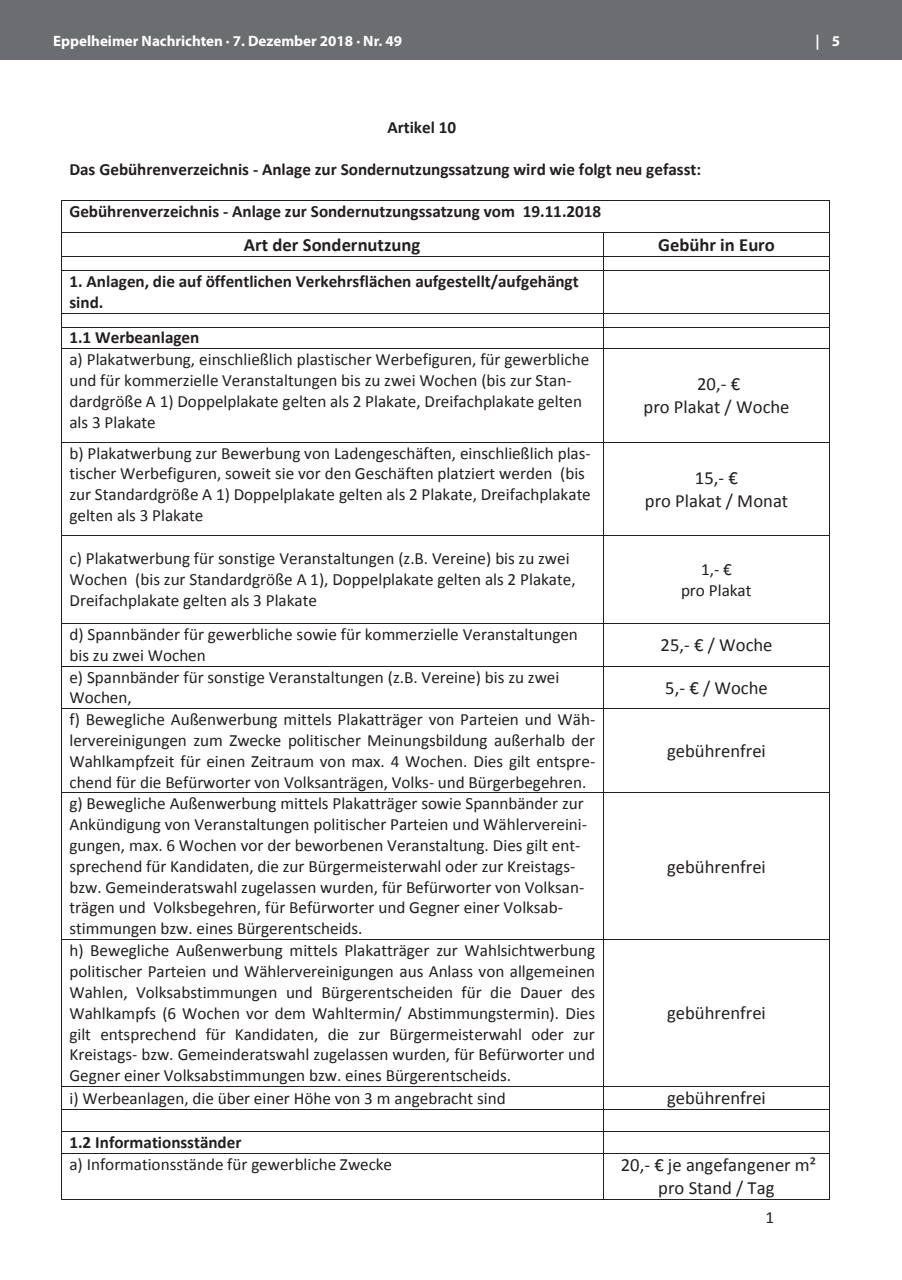
<style>
.page{position:relative;width:902px;height:1280px;background:#fff}
.page>*{position:absolute;margin:0;border:0;box-sizing:border-box;transform-origin:0 0}
.t1{font:18.6px/22.8px "Calibri";color:#231f20;text-align:center}
.t2{font:700 18.6px "Calibri";color:#231f20}
.t3{font:17.1px/20.9px "Calibri";color:#231f20}
.t4{font:700 17.1px/20.9px "Calibri";letter-spacing:-.005em;color:#231f20}
.t5{font:700 15px "Myriad Pro";color:#fff}
</style>
<div class="page">
<div style="left:0;top:0;width:901px;height:60px;background:#6c6d70"></div>
<hr style="left:61px;top:200px;width:767px;height:1px;background:#231f20">
<hr style="left:61px;top:201px;width:1px;height:32px;background:#231f20">
<hr style="left:828px;top:201px;width:1px;height:32px;background:#231f20">
<hr style="left:61px;top:233px;width:542px;height:1px;background:#231f20">
<hr style="left:603px;top:233px;width:225px;height:1px;background:#231f20">
<hr style="left:61px;top:256px;width:542px;height:1px;background:#231f20">
<hr style="left:603px;top:256px;width:225px;height:1px;background:#231f20">
<svg style="left:61px;top:234px;width:1px;height:36px"></svg>
<hr style="left:61px;top:270px;width:542px;height:1px;background:#231f20">
<svg style="left:603px;top:234px;width:1px;height:36px"></svg>
<hr style="left:603px;top:270px;width:225px;height:1px;background:#231f20">
<hr style="left:61px;top:271px;width:1px;height:42px;background:#231f20">
<hr style="left:603px;top:271px;width:1px;height:42px;background:#231f20">
<hr style="left:828px;top:271px;width:1px;height:42px;background:#231f20">
<hr style="left:61px;top:313px;width:542px;height:1px;background:#231f20">
<hr style="left:603px;top:313px;width:225px;height:1px;background:#231f20">
<hr style="left:61px;top:327px;width:542px;height:1px;background:#231f20">
<hr style="left:603px;top:327px;width:225px;height:1px;background:#231f20">
<svg style="left:61px;top:314px;width:1px;height:34px"></svg>
<hr style="left:61px;top:348px;width:542px;height:1px;background:#231f20">
<svg style="left:603px;top:314px;width:1px;height:34px"></svg>
<hr style="left:603px;top:348px;width:225px;height:1px;background:#231f20">
<hr style="left:61px;top:349px;width:1px;height:93px;background:#231f20">
<hr style="left:603px;top:349px;width:1px;height:93px;background:#231f20">
<hr style="left:828px;top:349px;width:1px;height:93px;background:#231f20">
<hr style="left:61px;top:442px;width:542px;height:1px;background:#231f20">
<hr style="left:603px;top:442px;width:225px;height:1px;background:#231f20">
<hr style="left:61px;top:443px;width:1px;height:92px;background:#231f20">
<hr style="left:603px;top:443px;width:1px;height:92px;background:#231f20">
<hr style="left:828px;top:443px;width:1px;height:92px;background:#231f20">
<hr style="left:61px;top:535px;width:542px;height:1px;background:#231f20">
<hr style="left:603px;top:535px;width:225px;height:1px;background:#231f20">
<hr style="left:61px;top:536px;width:1px;height:87px;background:#231f20">
<hr style="left:603px;top:536px;width:1px;height:87px;background:#231f20">
<hr style="left:828px;top:536px;width:1px;height:87px;background:#231f20">
<hr style="left:61px;top:623px;width:542px;height:1px;background:#231f20">
<hr style="left:603px;top:623px;width:225px;height:1px;background:#231f20">
<hr style="left:61px;top:624px;width:1px;height:42px;background:#231f20">
<hr style="left:603px;top:624px;width:1px;height:42px;background:#231f20">
<hr style="left:828px;top:624px;width:1px;height:42px;background:#231f20">
<hr style="left:61px;top:666px;width:542px;height:1px;background:#231f20">
<hr style="left:603px;top:666px;width:225px;height:1px;background:#231f20">
<hr style="left:61px;top:666px;width:1px;height:42px;background:#231f20">
<hr style="left:603px;top:666px;width:1px;height:42px;background:#231f20">
<hr style="left:828px;top:666px;width:1px;height:42px;background:#231f20">
<hr style="left:61px;top:708px;width:542px;height:1px;background:#231f20">
<hr style="left:603px;top:708px;width:225px;height:1px;background:#231f20">
<hr style="left:61px;top:709px;width:1px;height:83px;background:#231f20">
<hr style="left:603px;top:709px;width:1px;height:83px;background:#231f20">
<hr style="left:828px;top:709px;width:1px;height:83px;background:#231f20">
<hr style="left:61px;top:792px;width:542px;height:1px;background:#231f20">
<hr style="left:603px;top:792px;width:225px;height:1px;background:#231f20">
<hr style="left:61px;top:793px;width:1px;height:146px;background:#231f20">
<hr style="left:603px;top:793px;width:1px;height:146px;background:#231f20">
<hr style="left:828px;top:793px;width:1px;height:146px;background:#231f20">
<hr style="left:61px;top:939px;width:542px;height:1px;background:#231f20">
<hr style="left:603px;top:939px;width:225px;height:1px;background:#231f20">
<hr style="left:61px;top:940px;width:1px;height:146px;background:#231f20">
<hr style="left:603px;top:940px;width:1px;height:146px;background:#231f20">
<hr style="left:828px;top:940px;width:1px;height:146px;background:#231f20">
<hr style="left:61px;top:1086px;width:542px;height:1px;background:#231f20">
<hr style="left:603px;top:1086px;width:225px;height:1px;background:#231f20">
<hr style="left:61px;top:1109px;width:542px;height:1px;background:#231f20">
<hr style="left:603px;top:1109px;width:225px;height:1px;background:#231f20">
<hr style="left:61px;top:1131px;width:542px;height:1px;background:#231f20">
<hr style="left:603px;top:1131px;width:225px;height:1px;background:#231f20">
<svg style="left:61px;top:1087px;width:1px;height:66px"></svg>
<hr style="left:61px;top:1153px;width:542px;height:1px;background:#231f20">
<svg style="left:603px;top:1087px;width:1px;height:66px"></svg>
<hr style="left:603px;top:1153px;width:225px;height:1px;background:#231f20">
<hr style="left:61px;top:1153px;width:1px;height:46px;background:#231f20">
<hr style="left:61px;top:1199px;width:542px;height:1px;background:#231f20">
<hr style="left:603px;top:1153px;width:1px;height:46px;background:#231f20">
<hr style="left:603px;top:1199px;width:225px;height:1px;background:#231f20">
<hr style="left:828px;top:1153px;width:1px;height:46px;background:#231f20">
<p class="t5" style="left:53px;top:31px;width:350px">Eppelheimer Nachrichten · 7. Dezember 2018 · Nr. 49</p>
<p class="t5" style="left:815px;top:31px;width:26px">| 5</p>
<p class="t4" style="left:387px;top:117px;width:70px">Artikel 10</p>
<p class="t4" style="left:69px;top:159px;width:633px">Das Gebührenverzeichnis - Anlage zur Sondernutzungssatzung wird wie folgt neu gefasst:</p>
<p class="t4" style="left:69px;top:201px;width:533px">Gebührenverzeichnis - Anlage zur Sondernutzungssatzung vom 19.11.2018</p>
<p class="t2" style="left:244px;top:233px;width:178px">Art der Sondernutzung</p>
<p class="t2" style="left:658px;top:233px;width:118px">Gebühr in Euro</p>
<p class="t4" style="left:69px;top:271px;width:510px">1. Anlagen, die auf öffentlichen Verkehrsflächen aufgestellt/aufgehängt sind.</p>
<p class="t4" style="left:69px;top:327px;width:131px">1.1 Werbeanlagen</p>
<p class="t3" style="left:69px;top:349px;width:521px">a) Plakatwerbung, einschließlich plastischer Werbefiguren, für gewerbliche und für kommerzielle Veranstaltungen bis zu zwei Wochen (bis zur Stan&shy;dardgröße A 1) Doppelplakate gelten als 2 Plakate, Dreifachplakate gelten als 3 Plakate</p>
<p class="t1" style="left:643px;top:373px;width:147px">20,- €<br>pro Plakat / Woche</p>
<p class="t3" style="left:69px;top:443px;width:523px">b) Plakatwerbung zur Bewerbung von Ladengeschäften, einschließlich plas&shy;tischer Werbefiguren, soweit sie vor den Geschäften platziert werden (bis zur Standardgröße A 1) Doppelplakate gelten als 2 Plakate, Dreifachplakate gelten als 3 Plakate</p>
<p class="t1" style="left:644px;top:466px;width:145px">15,- €<br>pro Plakat / Monat</p>
<p class="t3" style="left:69px;top:548px;width:507px">c) Plakatwerbung für sonstige Veranstaltungen (z.B. Vereine) bis zu zwei<br>Wochen (bis zur Standardgröße A 1), Doppelplakate gelten als 2 Plakate,<br>Dreifachplakate gelten als 3 Plakate</p>
<p class="t3" style="left:681px;top:559px;width:72px;text-align:center">1,- €<br>pro Plakat</p>
<p class="t3" style="left:69px;top:624px;width:510px">d) Spannbänder für gewerbliche sowie für kommerzielle Veranstaltungen bis zu zwei Wochen</p>
<p class="t1" style="left:660px;top:634px;width:113px">25,- € / Woche</p>
<p class="t3" style="left:69px;top:666px;width:491px">e) Spannbänder für sonstige Veranstaltungen (z.B. Vereine) bis zu zwei<br>Wochen,</p>
<p class="t1" style="left:665px;top:676px;width:104px">5,- € / Woche</p>
<p class="t3" style="left:69px;top:709px;width:527px;text-align:justify">f) Bewegliche Außenwerbung mittels Plakatträger von Parteien und Wäh&shy;lervereinigungen zum Zwecke politischer Meinungsbildung außerhalb der Wahlkampfzeit für einen Zeitraum von max. 4 Wochen. Dies gilt entspre&shy;chend für die Befürworter von Volksanträgen, Volks- und Bürgerbegehren.</p>
<p class="t1" style="left:667px;top:740px;width:100px">gebührenfrei</p>
<p class="t3" style="left:69px;top:793px;width:519px">g) Bewegliche Außenwerbung mittels Plakatträger sowie Spannbänder zur Ankündigung von Veranstaltungen politischer Parteien und Wählervereini&shy;gungen, max. 6 Wochen vor der beworbenen Veranstaltung. Dies gilt ent&shy;sprechend für Kandidaten, die zur Bürgermeisterwahl oder zur Kreistags&shy;bzw. Gemeinderatswahl zugelassen wurden, für Befürworter von Volksan&shy;trägen und Volksbegehren, für Befürworter und Gegner einer Volksab&shy;stimmungen bzw. eines Bürgerentscheids.</p>
<p class="t3" style="left:69px;top:940px;width:527px;text-align:justify">h) Bewegliche Außenwerbung mittels Plakatträger zur Wahlsichtwerbung politischer Parteien und Wählervereinigungen aus Anlass von allgemeinen Wahlen, Volksabstimmungen und Bürgerentscheiden für die Dauer des Wahlkampfs (6 Wochen vor dem Wahltermin/ Abstimmungstermin). Dies gilt entsprechend für Kandidaten, die zur Bürgermeisterwahl oder zur Kreistags- bzw. Gemeinderatswahl zugelassen wurden, für Befürworter und Gegner einer Volksabstimmungen bzw. eines Bürgerentscheids.</p>
<p class="t1" style="left:667px;top:855px;width:100px">gebührenfrei</p>
<p class="t1" style="left:667px;top:1002px;width:100px">gebührenfrei</p>
<p class="t3" style="left:69px;top:1088px;width:438px">i) Werbeanlagen, die über einer Höhe von 3 m angebracht sind</p>
<p class="t1" style="left:667px;top:1087px;width:100px">gebührenfrei</p>
<p class="t4" style="left:69px;top:1132px;width:173px">1.2 Informationsständer</p>
<p class="t3" style="left:69px;top:1153px;width:324px">a) Informationsstände für gewerbliche Zwecke</p>
<p class="t1" style="left:620px;top:1154px;width:197px">20,- € je angefangener m² pro Stand / Tag</p>
<p class="t3" style="left:765px;top:1207px;width:10px">1</p>
</div>
